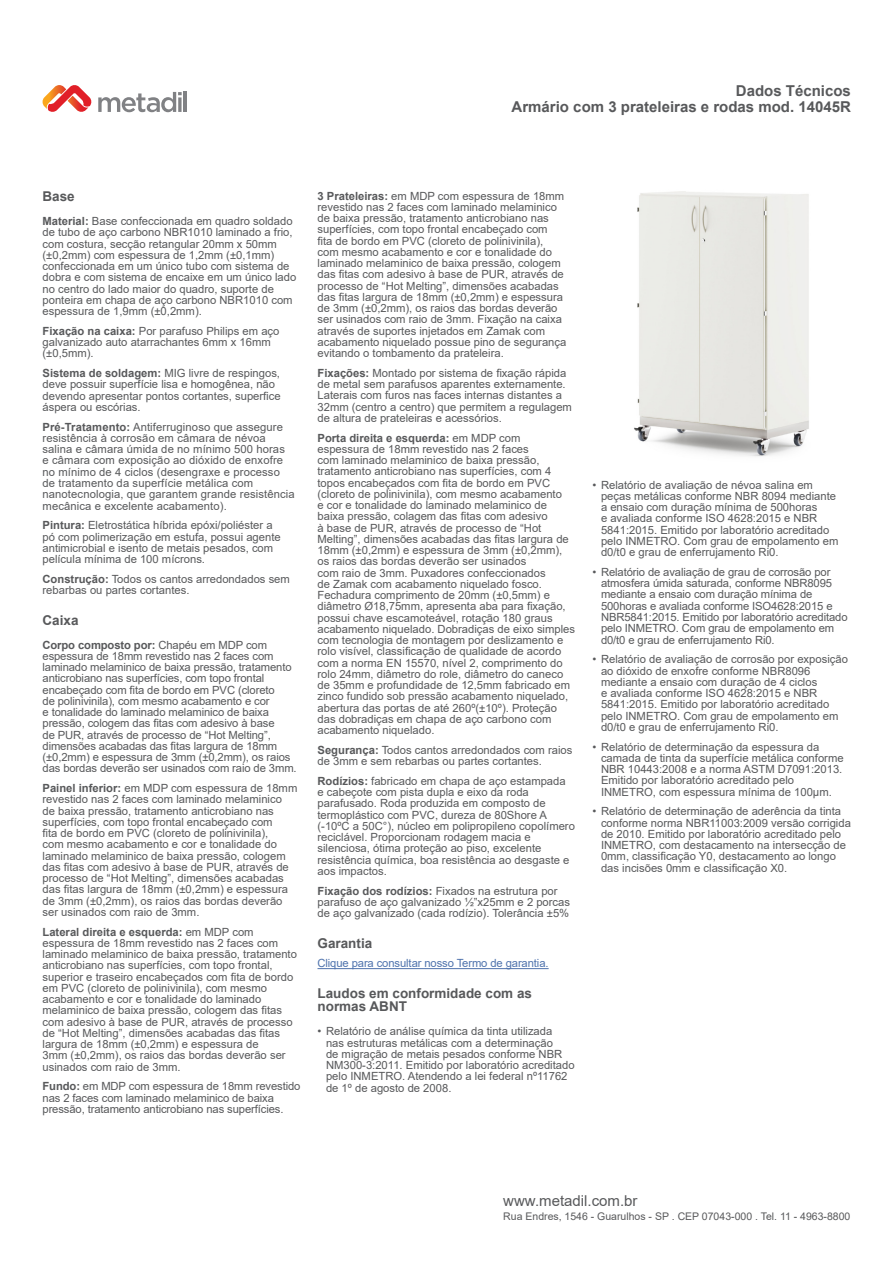
<style>
.page{position:relative;width:893px;height:1263px;background:#fff}
.page>*{position:absolute;margin:0;border:0;box-sizing:border-box;transform-origin:0 0}
.t1{font:700 15px/16.5px "Arial";color:#58595b;text-align:right}
.t2{font:15px "Arial";color:#58595b}
.t3{font:700 13.5px/13.5px "Arial";color:#58595b}
.t4{font:11.25px/11.2px "Arial";color:#58595b}
.t5{font:11.25px "Arial";letter-spacing:-.01em;color:#4f73ad}
.t6{font:10.5px "Arial";color:#58595b}
.s1{font-weight:700}
</style>
<div class="page">
<svg style="left:98px;top:92px;width:84px;height:20px"></svg>
<svg style="left:178px;top:97px;width:4px;height:15px"></svg>
<hr style="left:184px;top:92px;width:3px;height:20px;background:#808184">
<svg style="left:42px;top:85px;width:50px;height:27px"></svg>
<hr style="left:317px;top:968px;width:232px;height:1px;background:#4f73ad">
<img style="left:634px;top:191px;width:175px;height:266px">
<h1 class="t1" style="left:512px;top:83px;width:341px">Dados Técnicos<br>Armário com 3 prateleiras e rodas mod. 14045R</h1>
<p class="t3" style="left:43px;top:190px;width:34px">Base</p>
<p class="t4" style="left:43px;top:216px;width:255px"><span class="s1">Material:</span> Base confeccionada em quadro soldado de tubo de aço carbono NBR1010 laminado a frio, com costura, secção retangular 20mm x 50mm (±0,2mm) com espessura de 1,2mm (±0,1mm) confeccionada em um único tubo com sistema de dobra e com sistema de encaixe em um único lado no centro do lado maior do quadro, suporte de ponteira em chapa de aço carbono NBR1010 com espessura de 1,9mm (±0,2mm).</p>
<p class="t4" style="left:43px;top:325px;width:238px"><span class="s1">Fixação na caixa:</span> Por parafuso Philips em aço galvanizado auto atarrachantes 6mm x 16mm (±0,5mm).</p>
<p class="t4" style="left:43px;top:368px;width:240px"><span class="s1">Sistema de soldagem:</span> MIG livre de respingos, deve possuir superfície lisa e homogênea, não devendo apresentar pontos cortantes, superfice áspera ou escórias.</p>
<p class="t4" style="left:43px;top:421px;width:254px"><span class="s1">Pré-Tratamento:</span> Antiferruginoso que assegure resistência à corrosão em câmara de névoa salina e câmara úmida de no mínimo 500 horas<br>e câmara com exposição ao dióxido de enxofre no mínimo de 4 ciclos (desengraxe e processo de tratamento da superfície metálica com nanotecnologia, que garantem grande resistência mecânica e excelente acabamento).</p>
<p class="t4" style="left:43px;top:520px;width:240px"><span class="s1">Pintura:</span> Eletrostática híbrida epóxi/poliéster a pó com polimerização em estufa, possui agente antimicrobial e isento de metais pesados, com película mínima de 100 mícrons.</p>
<p class="t4" style="left:43px;top:573px;width:249px"><span class="s1">Construção:</span> Todos os cantos arredondados sem rebarbas ou partes cortantes.</p>
<p class="t3" style="left:43px;top:613px;width:38px">Caixa</p>
<p class="t4" style="left:43px;top:639px;width:256px"><span class="s1">Corpo composto por:</span> Chapéu em MDP com espessura de 18mm revestido nas 2 faces com laminado melaminico de baixa pressão, tratamento anticrobiano nas superfícies, com topo frontal encabeçado com fita de bordo em PVC (cloreto<br>de polinivinila), com mesmo acabamento e cor<br>e tonalidade do laminado melaminico de baixa pressão, cologem das fitas com adesivo à base<br>de PUR, através de processo de “Hot Melting”, dimensões acabadas das fitas largura de 18mm (±0,2mm) e espessura de 3mm (±0,2mm), os raios das bordas deverão ser usinados com raio de 3mm.</p>
<p class="t4" style="left:43px;top:782px;width:256px"><span class="s1">Painel inferior:</span> em MDP com espessura de 18mm revestido nas 2 faces com laminado melaminico<br>de baixa pressão, tratamento anticrobiano nas superfícies, com topo frontal encabeçado com<br>fita de bordo em PVC (cloreto de polinivinila),<br>com mesmo acabamento e cor e tonalidade do laminado melaminico de baixa pressão, cologem das fitas com adesivo à base de PUR, através de processo de “Hot Melting”, dimensões acabadas das fitas largura de 18mm (±0,2mm) e espessura de 3mm (±0,2mm), os raios das bordas deverão ser usinados com raio de 3mm.</p>
<p class="t4" style="left:43px;top:926px;width:256px"><span class="s1">Lateral direita e esquerda:</span> em MDP com espessura de 18mm revestido nas 2 faces com laminado melaminico de baixa pressão, tratamento anticrobiano nas superfícies, com topo frontal, superior e traseiro encabeçados com fita de bordo em PVC (cloreto de polinivinila), com mesmo acabamento e cor e tonalidade do laminado melaminico de baixa pressão, cologem das fitas com adesivo à base de PUR, através de processo de “Hot Melting”, dimensões acabadas das fitas largura de 18mm (±0,2mm) e espessura de<br>3mm (±0,2mm), os raios das bordas deverão ser usinados com raio de 3mm.</p>
<p class="t4" style="left:43px;top:1081px;width:259px"><span class="s1">Fundo:</span> em MDP com espessura de 18mm revestido nas 2 faces com laminado melaminico de baixa pressão, tratamento anticrobiano nas superfícies.</p>
<p class="t4" style="left:317px;top:190px;width:250px"><span class="s1">3 Prateleiras:</span> em MDP com espessura de 18mm revestido nas 2 faces com laminado melaminico de baixa pressão, tratamento anticrobiano nas superfícies, com topo frontal encabeçado com<br>fita de bordo em PVC (cloreto de polinivinila), com mesmo acabamento e cor e tonalidade do laminado melaminico de baixa pressão, cologem das fitas com adesivo à base de PUR, através de processo de “Hot Melting”, dimensões acabadas das fitas largura de 18mm (±0,2mm) e espessura de 3mm (±0,2mm), os raios das bordas deverão ser usinados com raio de 3mm. Fixação na caixa através de suportes injetados em Zamak com acabamento niquelado possue pino de segurança evitando o tombamento da prateleira.</p>
<p class="t4" style="left:317px;top:367px;width:256px"><span class="s1">Fixações:</span> Montado por sistema de fixação rápida de metal sem parafusos aparentes externamente.<br>Laterais com furos nas faces internas distantes a 32mm (centro a centro) que permitem a regulagem de altura de prateleiras e acessórios.</p>
<p class="t4" style="left:317px;top:432px;width:259px"><span class="s1">Porta direita e esquerda:</span> em MDP com espessura de 18mm revestido nas 2 faces<br>com laminado melaminico de baixa pressão, tratamento anticrobiano nas superfícies, com 4 topos encabeçados com fita de bordo em PVC (cloreto de polinivinila), com mesmo acabamento<br>e cor e tonalidade do laminado melaminico de baixa pressão, colagem das fitas com adesivo<br>à base de PUR, através de processo de “Hot Melting”, dimensões acabadas das fitas largura de 18mm (±0,2mm) e espessura de 3mm (±0,2mm), os raios das bordas deverão ser usinados<br>com raio de 3mm. Puxadores confeccionados<br>de Zamak com acabamento niquelado fosco.<br>Fechadura comprimento de 20mm (±0,5mm) e diâmetro Ø18,75mm, apresenta aba para fixação, possui chave escamoteável, rotação 180 graus acabamento niquelado. Dobradiças de eixo simples com tecnologia de montagem por deslizamento e rolo visível, classificação de qualidade de acordo com a norma EN 15570, nível 2, comprimento do rolo 24mm, diâmetro do role, diâmetro do caneco de 35mm e profundidade de 12,5mm fabricado em zinco fundido sob pressão acabamento niquelado, abertura das portas de até 260º(±10º). Proteção das dobradiças em chapa de aço carbono com acabamento niquelado.</p>
<p class="t4" style="left:317px;top:744px;width:256px"><span class="s1">Segurança:</span> Todos cantos arredondados com raios de 3mm e sem rebarbas ou partes cortantes.</p>
<p class="t4" style="left:317px;top:775px;width:259px"><span class="s1">Rodízios:</span> fabricado em chapa de aço estampada<br>e cabeçote com pista dupla e eixo da roda parafusado. Roda produzida em composto de termoplástico com PVC, dureza de 80Shore A (-10ºC a 50C°), núcleo em polipropileno copolímero reciclável. Proporcionam rodagem macia e silenciosa, ótima proteção ao piso, excelente resistência química, boa resistência ao desgaste e aos impactos.</p>
<p class="t4" style="left:317px;top:885px;width:254px"><span class="s1">Fixação dos rodízios:</span> Fixados na estrutura por parafuso de aço galvanizado ½”x25mm e 2 porcas de aço galvanizado (cada rodízio). Tolerância ±5%</p>
<p class="t3" style="left:317px;top:936px;width:56px">Garantia</p>
<p class="t5" style="left:317px;top:956px;width:233px">Clique para consultar nosso Termo de garantia.</p>
<p class="t3" style="left:317px;top:986px;width:216px">Laudos em conformidade com as normas ABNT</p>
<p class="t4" style="left:326px;top:1026px;width:250px;text-indent:-9px">• Relatório de análise química da tinta utilizada<br>nas estruturas metálicas com a determinação<br>de migração de metais pesados conforme NBR NM300-3:2011. Emitido por laboratório acreditado pelo INMETRO. Atendendo a lei federal nº11762 de 1º de agosto de 2008.</p>
<p class="t4" style="left:601px;top:479px;width:239px;text-indent:-9px">• Relatório de avaliação de névoa salina em peças metálicas conforme NBR 8094 mediante a ensaio com duração mínima de 500horas<br>e avaliada conforme ISO 4628:2015 e NBR 5841:2015. Emitido por laboratório acreditado pelo INMETRO. Com grau de empolamento em d0/t0 e grau de enferrujamento Ri0.</p>
<p class="t4" style="left:601px;top:566px;width:248px;text-indent:-9px">• Relatório de avaliação de grau de corrosão por atmosfera úmida saturada, conforme NBR8095 mediante a ensaio com duração mínima de 500horas e avaliada conforme ISO4628:2015 e NBR5841:2015. Emitido por laboratório acreditado pelo INMETRO. Com grau de empolamento em d0/t0 e grau de enferrujamento Ri0.</p>
<p class="t4" style="left:601px;top:654px;width:249px;text-indent:-9px">• Relatório de avaliação de corrosão por exposição ao dióxido de enxofre conforme NBR8096 mediante a ensaio com duração de 4 ciclos<br>e avaliada conforme ISO 4628:2015 e NBR 5841:2015. Emitido por laboratório acreditado pelo INMETRO. Com grau de empolamento em d0/t0 e grau de enferrujamento Ri0.</p>
<p class="t4" style="left:601px;top:741px;width:244px;text-indent:-9px">• Relatório de determinação da espessura da camada de tinta da superfície metálica conforme NBR 10443:2008 e a norma ASTM D7091:2013.<br>Emitido por laboratório acreditado pelo INMETRO, com espessura mínima de 100μm.</p>
<p class="t4" style="left:601px;top:806px;width:251px;text-indent:-9px">• Relatório de determinação de aderência da tinta conforme norma NBR11003:2009 versão corrigida de 2010. Emitido por laboratório acreditado pelo INMETRO, com destacamento na intersecção de 0mm, classificação Y0, destacamento ao longo das incisões 0mm e classificação X0.</p>
<h1 class="t2" style="left:503px;top:1190px;width:136px">www.metadil.com.br</h1>
<p class="t6" style="left:503px;top:1209px;width:349px">Rua Endres, 1546 - Guarulhos - SP . CEP 07043-000 . Tel. 11 - 4963-8800</p>
</div>
